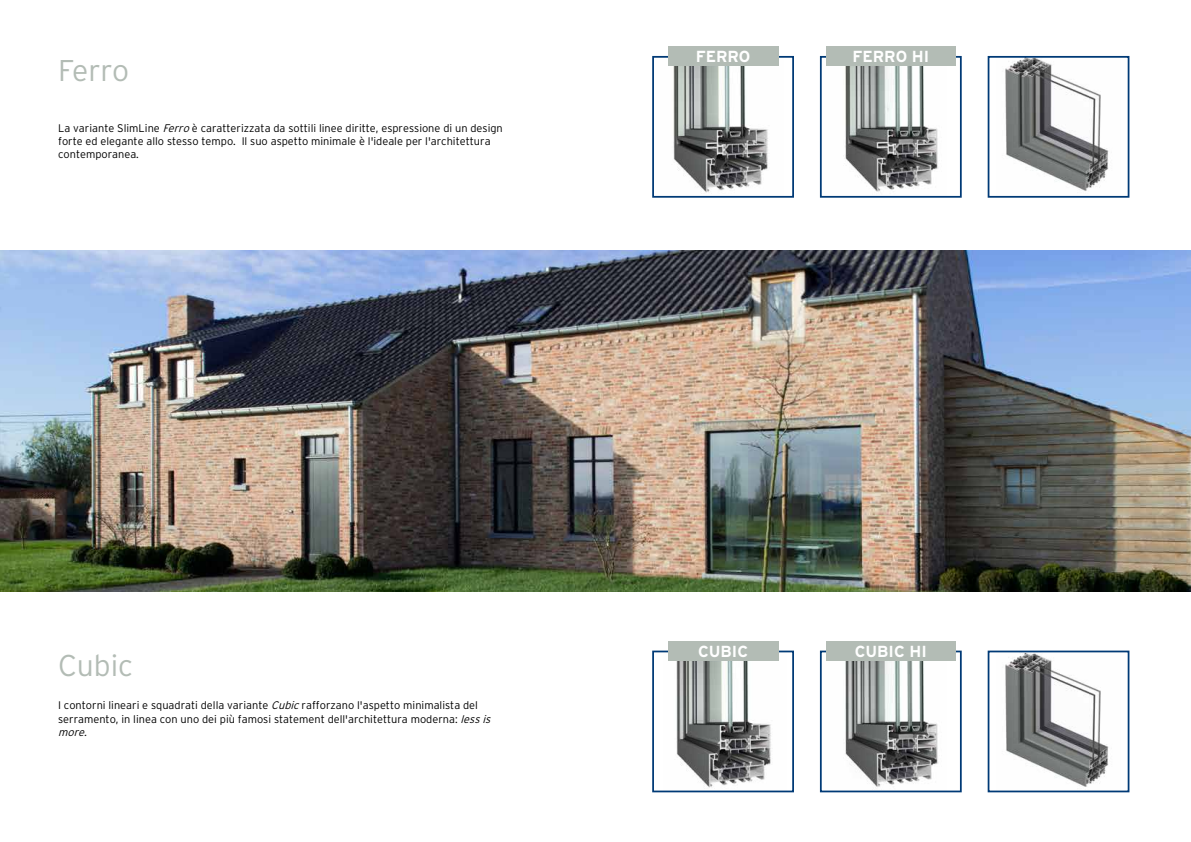
<style>
.page{position:relative;width:1191px;height:842px;background:#fff}
.page>*{position:absolute;margin:0;border:0;box-sizing:border-box;transform-origin:0 0}
.t1{font:300 30px "Interstate Rey";color:#b3bcb5}
.t2{font:700 16px "Interstate Rey";color:#fff}
.t3{font:300 11px/13.2px "Interstate Rey";color:#000}
.s1{font-style:italic}
</style>
<div class="page">
<img style="left:0;top:251px;width:1191px;height:340px">
<img style="left:673px;top:59px;width:106px;height:134px">
<div style="left:652px;top:56px;width:142px;height:142px;border:2px solid #003a76"></div>
<div style="left:667px;top:46px;width:111px;height:20px;background:#b3bcb5"></div>
<img style="left:845px;top:66px;width:93px;height:126px">
<div style="left:820px;top:56px;width:141px;height:142px;border:2px solid #003a76"></div>
<div style="left:826px;top:46px;width:129px;height:20px;background:#b3bcb5"></div>
<img style="left:1005px;top:59px;width:104px;height:132px">
<div style="left:987px;top:56px;width:142px;height:142px;border:2px solid #003a76"></div>
<img style="left:668px;top:654px;width:111px;height:134px">
<div style="left:652px;top:651px;width:142px;height:141px;border:2px solid #003a76"></div>
<div style="left:667px;top:641px;width:111px;height:19px;background:#b3bcb5"></div>
<img style="left:826px;top:660px;width:120px;height:127px">
<div style="left:820px;top:651px;width:141px;height:141px;border:2px solid #003a76"></div>
<div style="left:826px;top:641px;width:129px;height:19px;background:#b3bcb5"></div>
<img style="left:1005px;top:654px;width:104px;height:133px">
<div style="left:987px;top:651px;width:142px;height:141px;border:2px solid #003a76"></div>
<h1 class="t1" style="left:58px;top:51px;width:72px">Ferro</h1>
<p class="t3" style="left:58px;top:121px;width:446px">La variante SlimLine <span class="s1">Ferro</span>è caratterizzata da sottili linee diritte, espressione di un design forte ed elegante allo stesso tempo. Il suo aspetto minimale è l'ideale per l'architettura contemporanea.</p>
<h1 class="t1" style="left:58px;top:647px;width:76px">Cubic</h1>
<p class="t3" style="left:58px;top:699px;width:437px">I contorni lineari e squadrati della variante <span class="s1">Cubic</span>rafforzano l'aspetto minimalista del serramento, in linea con uno dei più famosi statement dell'architettura moderna: <span class="s1">lessis more.</span></p>
<h2 class="t2" style="left:695px;top:46px;width:56px">FERRO</h2>
<h2 class="t2" style="left:852px;top:46px;width:78px">FERRO HI</h2>
<h2 class="t2" style="left:698px;top:641px;width:51px">CUBIC</h2>
<h2 class="t2" style="left:855px;top:641px;width:73px">CUBIC HI</h2>
</div>
